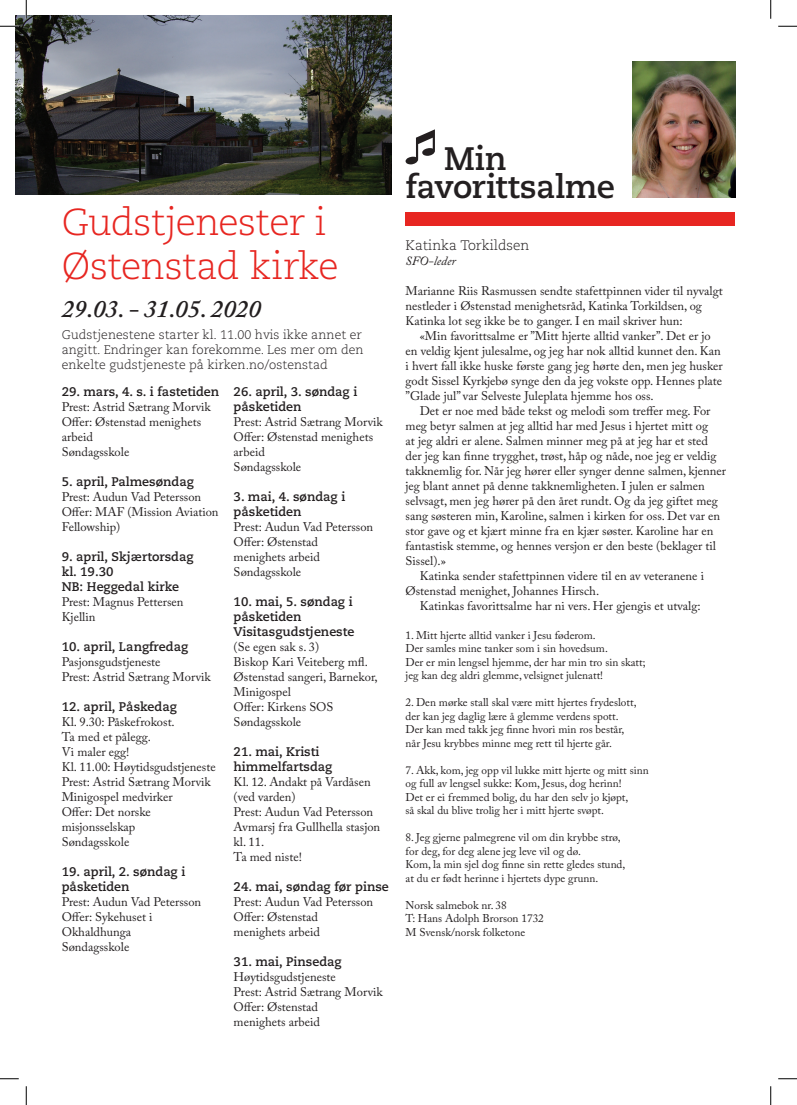
<style>
.page{position:relative;width:797px;height:1105px;background:#fff}
.page>*{position:absolute;margin:0;border:0;box-sizing:border-box;transform-origin:0 0}
.t1{font:300 37.5px/43.8px "Caecilia";letter-spacing:-.02em;color:#e72621}
.t2{font:700 32.5px/27.5px "Caecilia";letter-spacing:-.01em;color:#231f20}
.t3{font:italic 600 25px "Adobe Caslon Pro";color:#231f20}
.t4{font:300 13.75px "Caecilia";color:#231f20}
.t5{font:12.5px/15px "Adobe Caslon Pro";color:#231f20}
.t6{font:700 12.5px/15px "Caecilia";color:#231f20}
.t7{font:300 12.5px/15px "Caecilia";color:#231f20}
.t8{font:italic 12.5px "Adobe Caslon Pro";color:#231f20}
.t9{font:11.25px/13.5px "Adobe Caslon Pro";color:#231f20}
</style>
<div class="page">
<img style="left:632px;top:62px;width:103px;height:136px">
<div style="left:405px;top:212px;width:330px;height:13px;background:#e72621"></div>
<svg style="left:405px;top:129px;width:30px;height:35px"></svg>
<img style="left:16px;top:16px;width:375px;height:179px">
<svg style="left:0;top:25px;width:19px;height:2px"></svg>
<svg style="left:778px;top:25px;width:19px;height:2px"></svg>
<svg style="left:0;top:1078px;width:19px;height:1px"></svg>
<svg style="left:778px;top:1078px;width:19px;height:1px"></svg>
<svg style="left:25px;top:0;width:2px;height:19px"></svg>
<svg style="left:25px;top:1086px;width:2px;height:19px"></svg>
<svg style="left:770px;top:0;width:1px;height:19px"></svg>
<svg style="left:770px;top:1086px;width:1px;height:19px"></svg>
<h1 class="t1" style="left:62px;top:201px;width:278px">Gudstjenester i<br>Østenstad kirke</h1>
<h3 class="t3" style="left:62px;top:294px;width:201px">29.03. - 31.05. 2020</h3>
<p class="t7" style="left:62px;top:327px;width:303px">Gudstjenestene starter kl. 11.00 hvis ikke annet er angitt. Endringer kan forekomme. Les mer om den enkelte gudstjeneste på kirken.no/ostenstad</p>
<p class="t6" style="left:62px;top:384px;width:159px">29. mars, 4. s. i fastetiden</p>
<p class="t5" style="left:62px;top:399px;width:151px">Prest: Astrid Sætrang Morvik<br>Offer: Østenstad menighets arbeid<br>Søndagsskole</p>
<p class="t6" style="left:62px;top:474px;width:134px">5. april, Palmesøndag</p>
<p class="t5" style="left:62px;top:489px;width:158px">Prest: Audun Vad Petersson<br>Offer: MAF (Mission Aviation<br>Fellowship)</p>
<p class="t6" style="left:62px;top:549px;width:133px">9. april, Skjærtorsdag kl. 19.30<br>NB: Heggedal kirke</p>
<p class="t5" style="left:62px;top:594px;width:123px">Prest: Magnus Pettersen<br>Kjellin</p>
<p class="t6" style="left:62px;top:639px;width:128px">10. april, Langfredag</p>
<p class="t5" style="left:62px;top:654px;width:151px">Pasjonsgudstjeneste<br>Prest: Astrid Sætrang Morvik</p>
<p class="t6" style="left:62px;top:699px;width:117px">12. april, Påskedag</p>
<p class="t5" style="left:62px;top:714px;width:155px">Kl. 9.30: Påskefrokost.<br>Ta med et pålegg.<br>Vi maler egg!<br>Kl. 11.00: Høytidsgudstjeneste<br>Prest: Astrid Sætrang Morvik<br>Minigospel medvirker<br>Offer: Det norske misjonsselskap<br>Søndagsskole</p>
<p class="t6" style="left:62px;top:864px;width:125px">19. april, 2. søndag i påsketiden</p>
<p class="t5" style="left:62px;top:894px;width:141px">Prest: Audun Vad Petersson<br>Offer: Sykehuset i<br>Okhaldhunga<br>Søndagsskole</p>
<p class="t6" style="left:234px;top:384px;width:125px">26. april, 3. søndag i påsketiden</p>
<p class="t5" style="left:234px;top:414px;width:151px">Prest: Astrid Sætrang Morvik<br>Offer: Østenstad menighets arbeid<br>Søndagsskole</p>
<p class="t6" style="left:234px;top:489px;width:113px">3. mai, 4. søndag i påsketiden</p>
<p class="t5" style="left:234px;top:519px;width:141px">Prest: Audun Vad Petersson<br>Offer: Østenstad<br>menighets arbeid<br>Søndagsskole</p>
<p class="t6" style="left:234px;top:594px;width:122px">10. mai, 5. søndag i påsketiden<br>Visitasgudstjeneste</p>
<p class="t5" style="left:234px;top:639px;width:146px">(Se egen sak s. 3)<br>Biskop Kari Veiteberg mfl.<br>Østenstad sangeri, Barnekor,<br>Minigospel<br>Offer: Kirkens SOS<br>Søndagsskole</p>
<p class="t6" style="left:234px;top:744px;width:100px">21. mai, Kristi himmelfartsdag</p>
<p class="t5" style="left:234px;top:774px;width:148px">Kl. 12. Andakt på Vardåsen (ved varden)<br>Prest: Audun Vad Petersson<br>Avmarsj fra Gullhella stasjon kl. 11.<br>Ta med niste!</p>
<p class="t6" style="left:234px;top:879px;width:157px">24. mai, søndag før pinse</p>
<p class="t5" style="left:234px;top:894px;width:141px">Prest: Audun Vad Petersson<br>Offer: Østenstad<br>menighets arbeid</p>
<p class="t6" style="left:234px;top:954px;width:109px">31. mai, Pinsedag</p>
<p class="t5" style="left:234px;top:969px;width:151px">Høytidsgudstjeneste<br>Prest: Astrid Sætrang Morvik<br>Offer: Østenstad<br>menighets arbeid</p>
<h2 class="t2" style="left:405px;top:146px;width:211px;text-indent:38px">Min favorittsalme</h2>
<p class="t4" style="left:405px;top:238px;width:125px">Katinka Torkildsen</p>
<p class="t8" style="left:405px;top:254px;width:52px">SFO-leder</p>
<p class="t5" style="left:405px;top:284px;width:319px">Marianne Riis Rasmussen sendte stafettpinnen vider til nyvalgt nestleder i Østenstad menighetsråd, Katinka Torkildsen, og<br>Katinka lot seg ikke be to ganger. I en mail skriver hun:</p>
<p class="t5" style="left:405px;top:329px;width:319px;text-indent:14px">«Min favorittsalme er ”Mitt hjerte alltid vanker”. Det er jo en veldig kjent julesalme, og jeg har nok alltid kunnet den. Kan i hvert fall ikke huske første gang jeg hørte den, men jeg husker godt Sissel Kyrkjebø synge den da jeg vokste opp. Hennes plate ”Glade jul” var Selveste Juleplata hjemme hos oss.</p>
<p class="t5" style="left:420px;top:404px;width:292px">Det er noe med både tekst og melodi som treffer meg. For</p>
<p class="t5" style="left:405px;top:419px;width:304px">meg betyr salmen at jeg alltid har med Jesus i hjertet mitt og</p>
<p class="t5" style="left:405px;top:434px;width:304px">at jeg aldri er alene. Salmen minner meg på at jeg har et sted</p>
<p class="t5" style="left:405px;top:449px;width:312px">der jeg kan finne trygghet, trøst, håp og nåde, noe jeg er veldig</p>
<p class="t5" style="left:405px;top:464px;width:322px">takknemlig for. Når jeg hører eller synger denne salmen, kjenner</p>
<p class="t5" style="left:405px;top:479px;width:301px">jeg blant annet på denne takknemligheten. I julen er salmen</p>
<p class="t5" style="left:405px;top:494px;width:314px">selvsagt, men jeg hører på den året rundt. Og da jeg giftet meg</p>
<p class="t5" style="left:405px;top:509px;width:316px">sang søsteren min, Karoline, salmen i kirken for oss. Det var en</p>
<p class="t5" style="left:405px;top:524px;width:309px">stor gave og et kjært minne fra en kjær søster. Karoline har en</p>
<p class="t5" style="left:405px;top:539px;width:312px">fantastisk stemme, og hennes versjon er den beste (beklager til</p>
<p class="t5" style="left:405px;top:554px;width:42px">Sissel).»</p>
<p class="t5" style="left:420px;top:569px;width:286px">Katinka sender stafettpinnen videre til en av veteranene i</p>
<p class="t5" style="left:405px;top:584px;width:195px">Østenstad menighet, Johannes Hirsch.</p>
<p class="t5" style="left:420px;top:599px;width:282px">Katinkas favorittsalme har ni vers. Her gjengis et utvalg:</p>
<p class="t9" style="left:405px;top:628px;width:241px">1. Mitt hjerte alltid vanker i Jesu føderom.<br>Der samles mine tanker som i sin hovedsum.<br>Der er min lengsel hjemme, der har min tro sin skatt; jeg kan deg aldri glemme, velsignet julenatt!</p>
<p class="t9" style="left:405px;top:696px;width:232px">2. Den mørke stall skal være mitt hjertes frydeslott, der kan jeg daglig lære å glemme verdens spott.<br>Der kan med takk jeg finne hvori min ros består, når Jesu krybbes minne meg rett til hjerte går.</p>
<p class="t9" style="left:405px;top:763px;width:244px">7. Akk, kom, jeg opp vil lukke mitt hjerte og mitt sinn og full av lengsel sukke: Kom, Jesus, dog herinn!<br>Det er ei fremmed bolig, du har den selv jo kjøpt,<br>så skal du blive trolig her i mitt hjerte svøpt.</p>
<p class="t9" style="left:405px;top:831px;width:221px">8. Jeg gjerne palmegrene vil om din krybbe strø, for deg, for deg alene jeg leve vil og dø.<br>Kom, la min sjel dog finne sin rette gledes stund, at du er født herinne i hjertets dype grunn.</p>
<p class="t9" style="left:405px;top:898px;width:140px">Norsk salmebok nr. 38<br>T: Hans Adolph Brorson 1732<br>M Svensk/norsk folketone</p>
</div>
